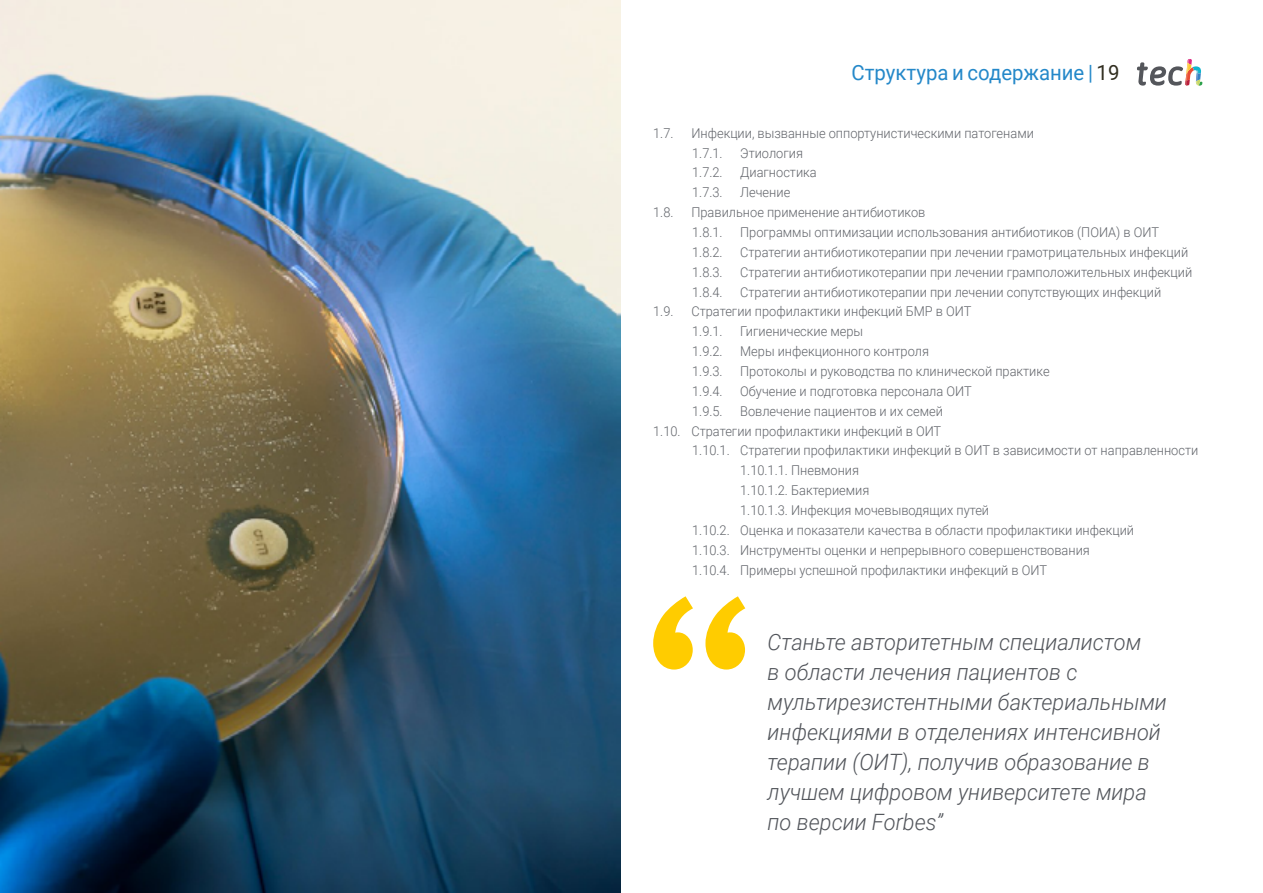
<style>
.page{position:relative;width:1263px;height:893px;background:#fff}
.page>*{position:absolute;margin:0;border:0;box-sizing:border-box;transform-origin:0 0}
.t1{font:italic 300 22.5px/30px "Roboto";color:#52555b}
.t2{font:21px "Roboto";color:#2488c9}
.t3{font:300 13.5px/19.8px "Roboto";color:#61646a;scale:.95 1}
.s1{color:#312e20}
</style>
<div class="page">
<img style="left:0;top:0;width:621px;height:893px">
<svg style="left:653px;top:596px;width:92px;height:74px"></svg>
<svg style="left:1137px;top:59px;width:65px;height:27px"></svg>
<h2 class="t2" style="left:851px;top:57px;width:269px">Структура и содержание | <span class="s1">19</span></h2>
<p class="t3" style="left:653px;top:122px;width:23px">1.7.</p>
<p class="t3" style="left:691px;top:122px;width:362px">Инфекции, вызванные оппортунистическими патогенами<br>1.7.1.</p>
<p class="t3" style="left:740px;top:142px;width:68px">Этиология</p>
<p class="t3" style="left:692px;top:162px;width:34px">1.7.2.</p>
<p class="t3" style="left:740px;top:162px;width:82px">Диагностика</p>
<p class="t3" style="left:692px;top:182px;width:34px">1.7.3.</p>
<p class="t3" style="left:740px;top:182px;width:54px">Лечение</p>
<p class="t3" style="left:653px;top:202px;width:23px">1.8.</p>
<p class="t3" style="left:691px;top:202px;width:248px">Правильное применение антибиотиков<br>1.8.1.</p>
<p class="t3" style="left:740px;top:222px;width:442px">Программы оптимизации использования антибиотиков (ПОИА) в ОИТ</p>
<p class="t3" style="left:692px;top:242px;width:34px">1.8.2.</p>
<p class="t3" style="left:740px;top:242px;width:473px">Стратегии антибиотикотерапии при лечении грамотрицательных инфекций</p>
<p class="t3" style="left:692px;top:261px;width:34px">1.8.3.</p>
<p class="t3" style="left:740px;top:261px;width:477px">Стратегии антибиотикотерапии при лечении грамположительных инфекций</p>
<p class="t3" style="left:692px;top:281px;width:34px">1.8.4.</p>
<p class="t3" style="left:740px;top:281px;width:445px">Стратегии антибиотикотерапии при лечении сопутствующих инфекций</p>
<p class="t3" style="left:653px;top:301px;width:23px">1.9.</p>
<p class="t3" style="left:691px;top:301px;width:296px">Стратегии профилактики инфекций БМР в ОИТ<br>1.9.1.</p>
<p class="t3" style="left:740px;top:321px;width:131px">Гигиенические меры</p>
<p class="t3" style="left:692px;top:341px;width:34px">1.9.2.</p>
<p class="t3" style="left:740px;top:341px;width:200px">Меры инфекционного контроля</p>
<p class="t3" style="left:692px;top:361px;width:34px">1.9.3.</p>
<p class="t3" style="left:740px;top:361px;width:327px">Протоколы и руководства по клинической практике</p>
<p class="t3" style="left:692px;top:381px;width:34px">1.9.4.</p>
<p class="t3" style="left:740px;top:381px;width:245px">Обучение и подготовка персонала ОИТ</p>
<p class="t3" style="left:692px;top:401px;width:34px">1.9.5.</p>
<p class="t3" style="left:740px;top:401px;width:215px">Вовлечение пациентов и их семей</p>
<p class="t3" style="left:653px;top:420px;width:305px">1.10. Стратегии профилактики инфекций в ОИТ</p>
<p class="t3" style="left:692px;top:440px;width:534px">1.10.1. Стратегии профилактики инфекций в ОИТ в зависимости от направленности</p>
<p class="t3" style="left:740px;top:460px;width:127px">1.10.1.1. Пневмония</p>
<p class="t3" style="left:740px;top:480px;width:137px">1.10.1.2. Бактериемия</p>
<p class="t3" style="left:740px;top:500px;width:264px">1.10.1.3. Инфекция мочевыводящих путей</p>
<p class="t3" style="left:692px;top:520px;width:467px">1.10.2. Оценка и показатели качества в области профилактики инфекций</p>
<p class="t3" style="left:692px;top:540px;width:420px">1.10.3. Инструменты оценки и непрерывного совершенствования</p>
<p class="t3" style="left:692px;top:559px;width:375px">1.10.4. Примеры успешной профилактики инфекций в ОИТ</p>
<h1 class="t1" style="left:768px;top:626px;width:401px">Станьте авторитетным специалистом<br>в области лечения пациентов с мультирезистентными бактериальными инфекциями в отделениях интенсивной терапии (ОИТ), получив образование в лучшем цифровом университете мира по версии Forbes”</h1>
</div>
